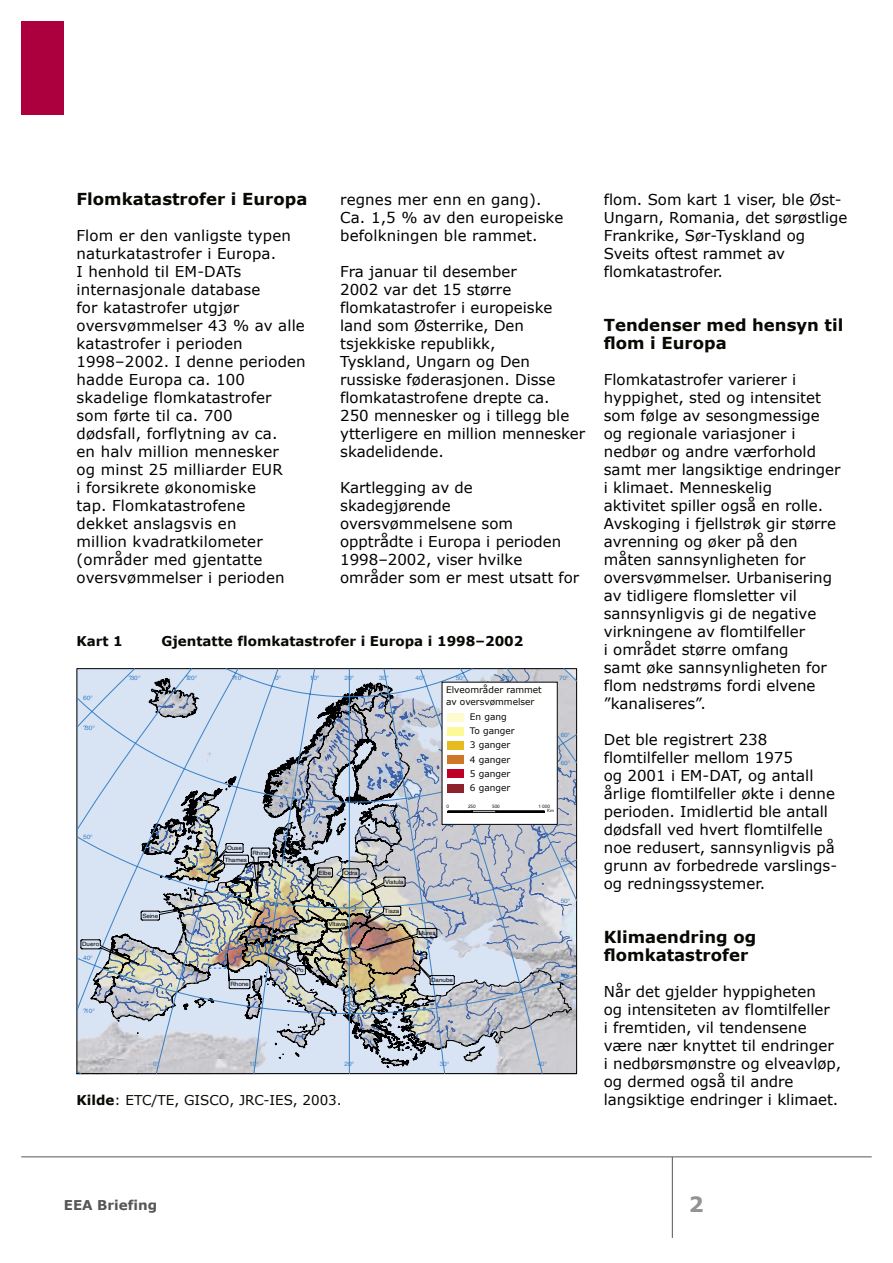
<style>
.page{position:relative;width:893px;height:1263px;background:#fff}
.page>*{position:absolute;margin:0;border:0;box-sizing:border-box;transform-origin:0 0}
.t1{font:700 21px "Verdana";color:#939393}
.Briefing_Paragraph_Heading{font:700 16.5px/18px "Verdana";color:#090803}
.Briefing_Paragraph_TxT{font:15px/18px "Verdana";color:#000}
.Briefing_figure_title{font:700 13.5px "Verdana";color:#090803}
.Source{font:13.5px "Verdana";color:#090803}
.Rider{font:700 13.5px "Verdana";color:#565656}
.Figur_txt{font:9px/12px "Verdana";color:#090803}
.t2{font:6.15px "Helvetica";letter-spacing:-.01em;color:#3a82c6;scale:1.07 1}
.t3{font:5.85px/11.7px "Helvetica";letter-spacing:-.01em;color:#000;text-align:center;scale:1.07 1}
.t4{font:4.65px/4.7px "Avenir";letter-spacing:-.01em;color:#000}
.s1{font-weight:700}
</style>
<div class="page">
<hr style="left:21px;top:1156px;width:851px;height:1px;background:#565656">
<hr style="left:672px;top:1157px;width:1px;height:81px;background:#565656">
<div style="left:21px;top:21px;width:43px;height:94px;background:#ac003e"></div>
<svg style="left:77px;top:668px;width:500px;height:406px;background:#b9c1cf"></svg>
<img style="left:81px;top:843px;width:373px;height:146px">
<div style="left:442px;top:682px;width:115px;height:142px;background:#fff"></div>
<div style="left:442px;top:682px;width:116px;height:143px;border:1px solid #000"></div>
<div style="left:448px;top:713px;width:16px;height:8px;background:#fefbd1"></div>
<div style="left:448px;top:727px;width:16px;height:8px;background:#fdf996"></div>
<div style="left:448px;top:741px;width:16px;height:9px;background:#e5bb1f"></div>
<div style="left:448px;top:756px;width:16px;height:8px;background:#d07727"></div>
<div style="left:448px;top:770px;width:16px;height:8px;background:#be0027"></div>
<div style="left:448px;top:784px;width:16px;height:8px;background:#8e232e"></div>
<svg style="left:448px;top:811px;width:48px;height:1px"></svg>
<div style="left:496px;top:811px;width:48px;height:1px;border:1px solid #000"></div>
<div style="left:208px;top:942px;width:19px;height:27px;border:1px dashed #3a8bce"></div>
<p class="Briefing_Paragraph_Heading" style="left:77px;top:189px;width:232px">Flomkatastrofer i Europa</p>
<p class="Briefing_Paragraph_TxT" style="left:77px;top:226px;width:231px">Flom er den vanligste typen naturkatastrofer i Europa.<br>I henhold til EM-DATs internasjonale database<br>for katastrofer utgjør oversvømmelser 43 % av alle katastrofer i perioden<br>1998–2002. I denne perioden hadde Europa ca. 100 skadelige flomkatastrofer som førte til ca. 700<br>dødsfall, forflytning av ca.<br>en halv million mennesker<br>og minst 25 milliarder EUR<br>i forsikrete økonomiske<br>tap. Flomkatastrofene<br>dekket anslagsvis en<br>million kvadratkilometer (områder med gjentatte oversvømmelser i perioden</p>
<p class="Briefing_Paragraph_TxT" style="left:340px;top:190px;width:225px">regnes mer enn en gang).<br>Ca. 1,5 % av den europeiske befolkningen ble rammet.</p>
<p class="Briefing_Paragraph_TxT" style="left:340px;top:262px;width:247px">Fra januar til desember<br>2002 var det 15 større flomkatastrofer i europeiske land som Østerrike, Den tsjekkiske republikk,<br>Tyskland, Ungarn og Den russiske føderasjonen. Disse flomkatastrofene drepte ca.<br>250 mennesker og i tillegg ble ytterligere en million mennesker skadelidende.</p>
<p class="Briefing_Paragraph_TxT" style="left:340px;top:478px;width:241px">Kartlegging av de skadegjørende oversvømmelsene som opptrådte i Europa i perioden<br>1998–2002, viser hvilke områder som er mest utsatt for</p>
<p class="Briefing_figure_title" style="left:76px;top:633px;width:48px">Kart 1</p>
<p class="Briefing_figure_title" style="left:161px;top:633px;width:364px">Gjentatte flomkatastrofer i Europa i 1998–2002</p>
<p class="t2" style="left:129px;top:674px;width:13px">?30°</p>
<p class="t2" style="left:186px;top:674px;width:13px">?20°</p>
<p class="t2" style="left:232px;top:674px;width:13px">?10°</p>
<p class="t2" style="left:310px;top:674px;width:11px">10°</p>
<p class="t2" style="left:416px;top:674px;width:11px">40°</p>
<p class="t2" style="left:456px;top:674px;width:11px">50°</p>
<p class="t2" style="left:502px;top:674px;width:11px">60°</p>
<p class="t2" style="left:559px;top:674px;width:11px">70°</p>
<p class="t2" style="left:275px;top:674px;width:7px">0°</p>
<p class="t2" style="left:344px;top:675px;width:11px">20°</p>
<p class="t2" style="left:379px;top:674px;width:11px">30°</p>
<p class="t2" style="left:83px;top:694px;width:11px">60°</p>
<p class="t2" style="left:83px;top:724px;width:13px">?30°</p>
<p class="t2" style="left:83px;top:833px;width:11px">50°</p>
<p class="t3" style="left:82px;top:938px;width:17px">Duero</p>
<p class="t2" style="left:83px;top:955px;width:11px">40°</p>
<p class="t2" style="left:83px;top:1007px;width:13px">?10°</p>
<p class="t3" style="left:142px;top:910px;width:16px">Seine</p>
<p class="t2" style="left:153px;top:1061px;width:7px">0°</p>
<p class="t3" style="left:225px;top:842px;width:22px">Ouse<br>Thames</p>
<p class="t3" style="left:252px;top:847px;width:17px">Rhine</p>
<p class="t3" style="left:231px;top:978px;width:19px">Rhone</p>
<p class="t3" style="left:319px;top:867px;width:13px">Elbe</p>
<p class="t3" style="left:344px;top:867px;width:14px">Odra</p>
<p class="t3" style="left:297px;top:964px;width:8px">Po</p>
<p class="t3" style="left:329px;top:918px;width:17px">Vltava</p>
<p class="Figur_txt" style="left:446px;top:683px;width:97px">Elveområder rammet av oversvømmelser</p>
<p class="Figur_txt" style="left:470px;top:710px;width:38px">En gang</p>
<p class="Figur_txt" style="left:470px;top:724px;width:46px">To ganger</p>
<p class="Figur_txt" style="left:470px;top:739px;width:42px">3 ganger</p>
<p class="Figur_txt" style="left:470px;top:753px;width:42px">4 ganger</p>
<p class="Figur_txt" style="left:470px;top:767px;width:42px">5 ganger</p>
<p class="Figur_txt" style="left:470px;top:781px;width:42px">6 ganger</p>
<p class="t2" style="left:561px;top:731px;width:11px">60°</p>
<p class="t2" style="left:561px;top:759px;width:11px">60°</p>
<p class="t4" style="left:447px;top:804px;width:4px">0</p>
<p class="t4" style="left:468px;top:804px;width:9px">250</p>
<p class="t4" style="left:492px;top:804px;width:9px">500</p>
<p class="t4" style="left:547px;top:804px;width:8px;text-indent:-9px">1 000<br>Km</p>
<p class="t3" style="left:385px;top:876px;width:19px">Vistula</p>
<p class="t3" style="left:385px;top:905px;width:15px">Tisza</p>
<p class="t3" style="left:418px;top:927px;width:18px">Mures</p>
<p class="t3" style="left:431px;top:974px;width:22px">Danube</p>
<p class="t2" style="left:561px;top:856px;width:11px">50°</p>
<p class="t2" style="left:561px;top:897px;width:11px">50°</p>
<p class="t2" style="left:561px;top:972px;width:11px">40°</p>
<p class="t2" style="left:249px;top:1061px;width:11px">10°</p>
<p class="t2" style="left:344px;top:1061px;width:11px">20°</p>
<p class="t2" style="left:440px;top:1061px;width:11px">30°</p>
<p class="t2" style="left:537px;top:1061px;width:11px">40°</p>
<p class="Briefing_Paragraph_TxT" style="left:604px;top:190px;width:245px">flom. Som kart 1 viser, ble Øst-<br>Ungarn, Romania, det sørøstlige<br>Frankrike, Sør-Tyskland og<br>Sveits oftest rammet av flomkatastrofer.</p>
<p class="Briefing_Paragraph_Heading" style="left:604px;top:315px;width:241px">Tendenser med hensyn til flom i Europa</p>
<p class="Briefing_Paragraph_TxT" style="left:604px;top:370px;width:238px">Flomkatastrofer varierer i hyppighet, sted og intensitet som følge av sesongmessige og regionale variasjoner i nedbør og andre værforhold samt mer langsiktige endringer i klimaet. Menneskelig<br>aktivitet spiller også en rolle.<br>Avskoging i fjellstrøk gir større avrenning og øker på den måten sannsynligheten for oversvømmelser. Urbanisering av tidligere flomsletter vil sannsynligvis gi de negative virkningene av flomtilfeller<br>i området større omfang<br>samt øke sannsynligheten for flom nedstrøms fordi elvene ”kanaliseres”.</p>
<p class="Briefing_Paragraph_TxT" style="left:604px;top:730px;width:235px">Det ble registrert 238 flomtilfeller mellom 1975<br>og 2001 i EM-DAT, og antall årlige flomtilfeller økte i denne perioden. Imidlertid ble antall dødsfall ved hvert flomtilfelle noe redusert, sannsynligvis på grunn av forbedrede varslings&shy;og redningssystemer.</p>
<p class="Briefing_Paragraph_Heading" style="left:604px;top:927px;width:154px">Klimaendring og flomkatastrofer</p>
<p class="Briefing_Paragraph_TxT" style="left:604px;top:982px;width:239px">Når det gjelder hyppigheten<br>og intensiteten av flomtilfeller<br>i fremtiden, vil tendensene være nær knyttet til endringer i nedbørsmønstre og elveavløp, og dermed også til andre</p>
<p class="Source" style="left:77px;top:1091px;width:267px"><span class="s1">Kilde</span>: ETC/TE, GISCO, JRC-IES, 2003.</p>
<p class="Briefing_Paragraph_TxT" style="left:604px;top:1090px;width:236px">langsiktige endringer i klimaet.</p>
<p class="Rider" style="left:64px;top:1197px;width:95px">EEA Briefing</p>
<p class="t1" style="left:689px;top:1191px;width:16px">2</p>
</div>
